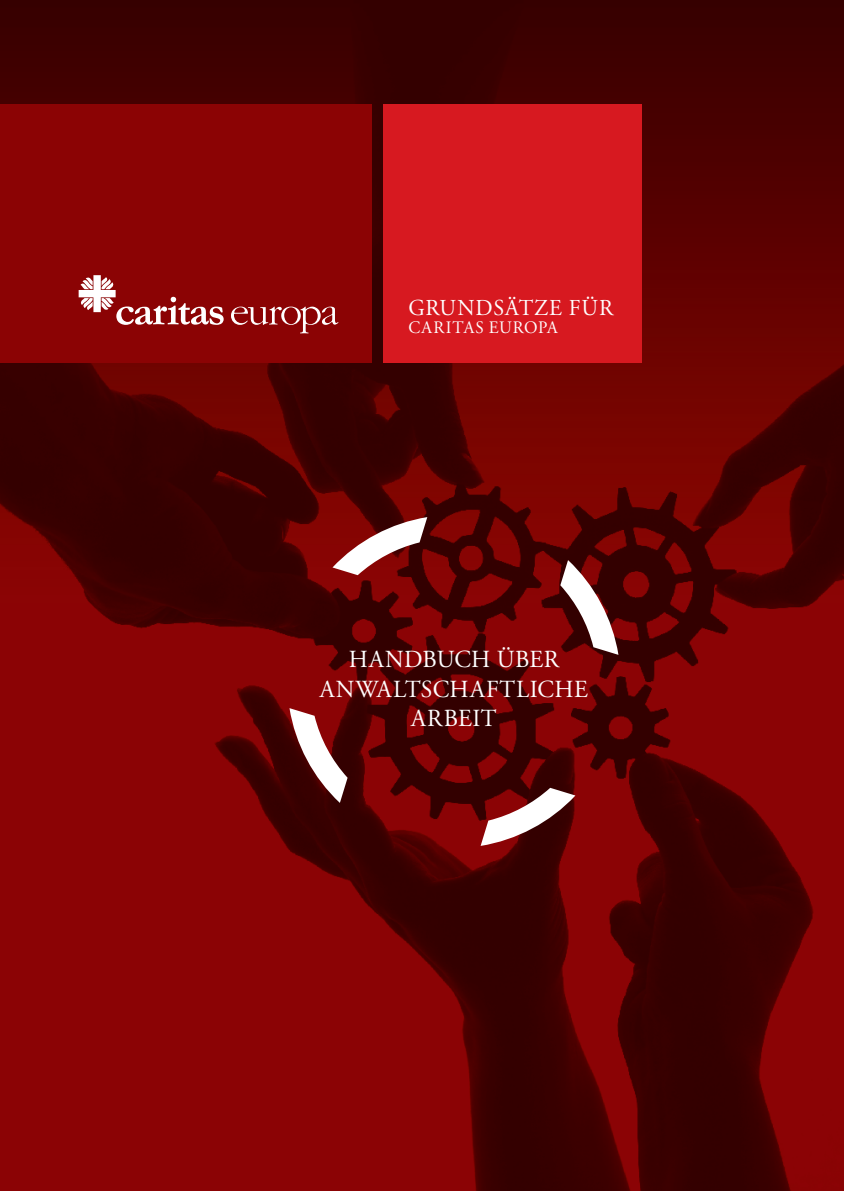
<style>
.page{position:relative;width:844px;height:1191px;background:#fff}
.page>*{position:absolute;margin:0;border:0;box-sizing:border-box;transform-origin:0 0}
.t1{font:24.5px/29.6px "Adobe Garamond Pro";letter-spacing:.02em;color:#fff;text-align:center}
.t2{font:22.75px "Adobe Garamond Pro";letter-spacing:.04em;color:#fff}
.t3{font:17.5px "Adobe Garamond Pro";letter-spacing:.055em;color:#fff}
</style>
<div class="page">
<img style="left:0;top:0;width:843px;height:1191px">
<div style="left:0;top:104px;width:371px;height:258px;background:#8b0304"></div>
<div style="left:383px;top:104px;width:258px;height:258px;background:#d71920"></div>
<svg style="left:79px;top:275px;width:144px;height:50px"></svg>
<svg style="left:231px;top:306px;width:107px;height:27px"></svg>
<svg style="left:289px;top:517px;width:329px;height:329px"></svg>
<p class="t2" style="left:408px;top:295px;width:206px">GRUNDSÄTZE FÜR</p>
<p class="t3" style="left:408px;top:317px;width:151px">CARITAS EUROPA</p>
<p class="t1" style="left:320px;top:645px;width:270px">HANDBUCH ÜBER<br>ANWALTSCHAFTLICHE<br>ARBEIT</p>
</div>
